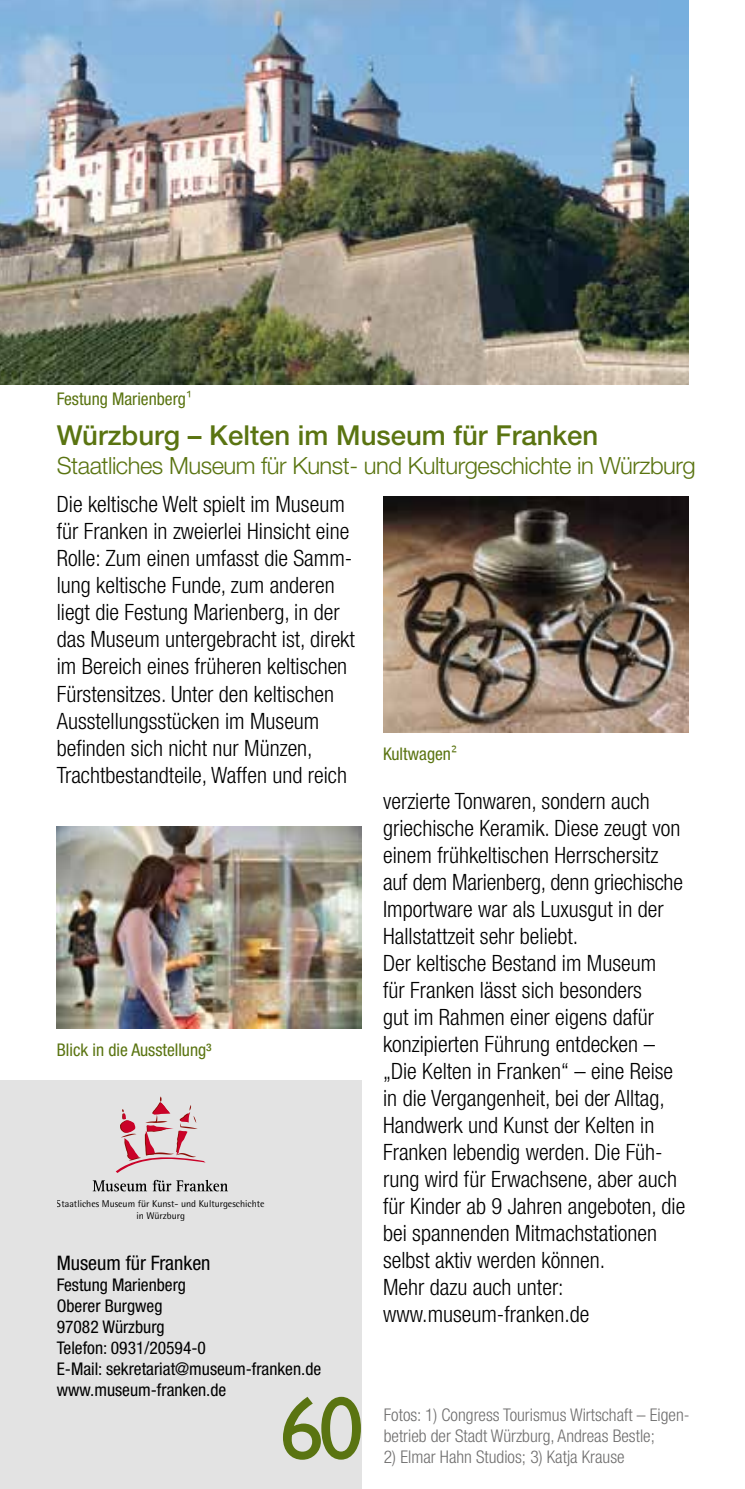
<style>
.page{position:relative;width:745px;height:1489px;background:#fff}
.page>*{position:absolute;margin:0;border:0;box-sizing:border-box;transform-origin:0 0}
.t1{font:90px "Gill Sans";color:#5a7411}
.t2{font:500 27.5px "Helvetica Neue LT Pro";color:#5a7411}
.t3{font:300 23.75px "Helvetica Neue LT Pro";letter-spacing:-.02em;color:#5a7411}
.t4{font:300 condensed 22.5px/27px "Helvetica Neue LT Pro";color:#000}
.t5{font:condensed 20px "Helvetica Neue LT Pro";color:#000}
.t6{font:condensed 17.5px/21px "Helvetica Neue LT Pro";color:#000}
.t7{font:300 condensed 17.5px/21px "Helvetica Neue LT Pro";color:#706f6f}
.t8{font:condensed 17.5px "Helvetica Neue LT Pro";color:#5a7411}
.t9{font:9.75px/11.8px "Agfa Rotis Semisans";color:#000;text-align:center}
.s1{font-family:"Ubuntu";font-weight:300;font-stretch:normal}
</style>
<div class="page">
<div style="left:0;top:1080px;width:361px;height:408px;background:#e3e3e3"></div>
<img style="left:0;top:0;width:687px;height:384px">
<svg style="left:116px;top:1096px;width:89px;height:76px"></svg>
<svg style="left:93px;top:1179px;width:135px;height:12px"></svg>
<img style="left:383px;top:497px;width:304px;height:236px">
<img style="left:57px;top:826px;width:304px;height:202px">
<p class="t8" style="left:57px;top:389px;width:137px">Festung Marienberg<span class="s1">1</span></p>
<p class="t2" style="left:57px;top:419px;width:542px">Würzburg – Kelten im Museum für Franken</p>
<p class="t3" style="left:57px;top:450px;width:640px">Staatliches Museum für Kunst- und Kulturgeschichte in Würzburg</p>
<p class="t4" style="left:57px;top:490px;width:299px">Die keltische Welt spielt im Museum für Franken in zweierlei Hinsicht eine Rolle: Zum einen umfasst die Samm&shy;lung keltische Funde, zum anderen liegt die Festung Marienberg, in der das Museum untergebracht ist, direkt im Bereich eines früheren keltischen Fürstensitzes. Unter den keltischen Ausstellungsstücken im Museum befinden sich nicht nur Münzen, Trachtbestandteile, Waffen und reich</p>
<p class="t8" style="left:57px;top:1040px;width:156px">Blick in die Ausstellung³</p>
<p class="t9" style="left:57px;top:1197px;width:209px">Staatliches Museum für Kunst- und Kulturgeschichte in Würzburg</p>
<p class="t5" style="left:57px;top:1251px;width:155px">Museum für Franken</p>
<p class="t6" style="left:57px;top:1274px;width:266px">Festung Marienberg<br>Oberer Burgweg<br>97082 Würzburg<br>Telefon: 0931/20594-0<br>E-Mail: sekretariat@museum-franken.de www.museum-franken.de</p>
<h1 class="t1" style="left:279px;top:1375px;width:86px">60</h1>
<p class="t8" style="left:383px;top:743px;width:76px">Kultwagen<span class="s1">2</span></p>
<p class="t4" style="left:383px;top:787px;width:303px">verzierte Tonwaren, sondern auch griechische Keramik. Diese zeugt von einem frühkeltischen Herrschersitz auf dem Marienberg, denn griechische Importware war als Luxusgut in der Hallstattzeit sehr beliebt.<br>Der keltische Bestand im Museum<br>für Franken lässt sich besonders<br>gut im Rahmen einer eigens dafür konzipierten Führung entdecken – „Die Kelten in Franken“ – eine Reise in die Vergangenheit, bei der Alltag, Handwerk und Kunst der Kelten in Franken lebendig werden. Die Füh&shy;rung wird für Erwachsene, aber auch für Kinder ab 9 Jahren angeboten, die bei spannenden Mitmachstationen selbst aktiv werden können.<br>Mehr dazu auch unter: www.museum-franken.de</p>
<p class="t7" style="left:383px;top:1403px;width:307px">Fotos: 1) Congress Tourismus Wirtschaft – Eigen&shy;betrieb der Stadt Würzburg, Andreas Bestle;</p>
<p class="t7" style="left:383px;top:1445px;width:242px">2) Elmar Hahn Studios; 3) Katja Krause</p>
</div>
